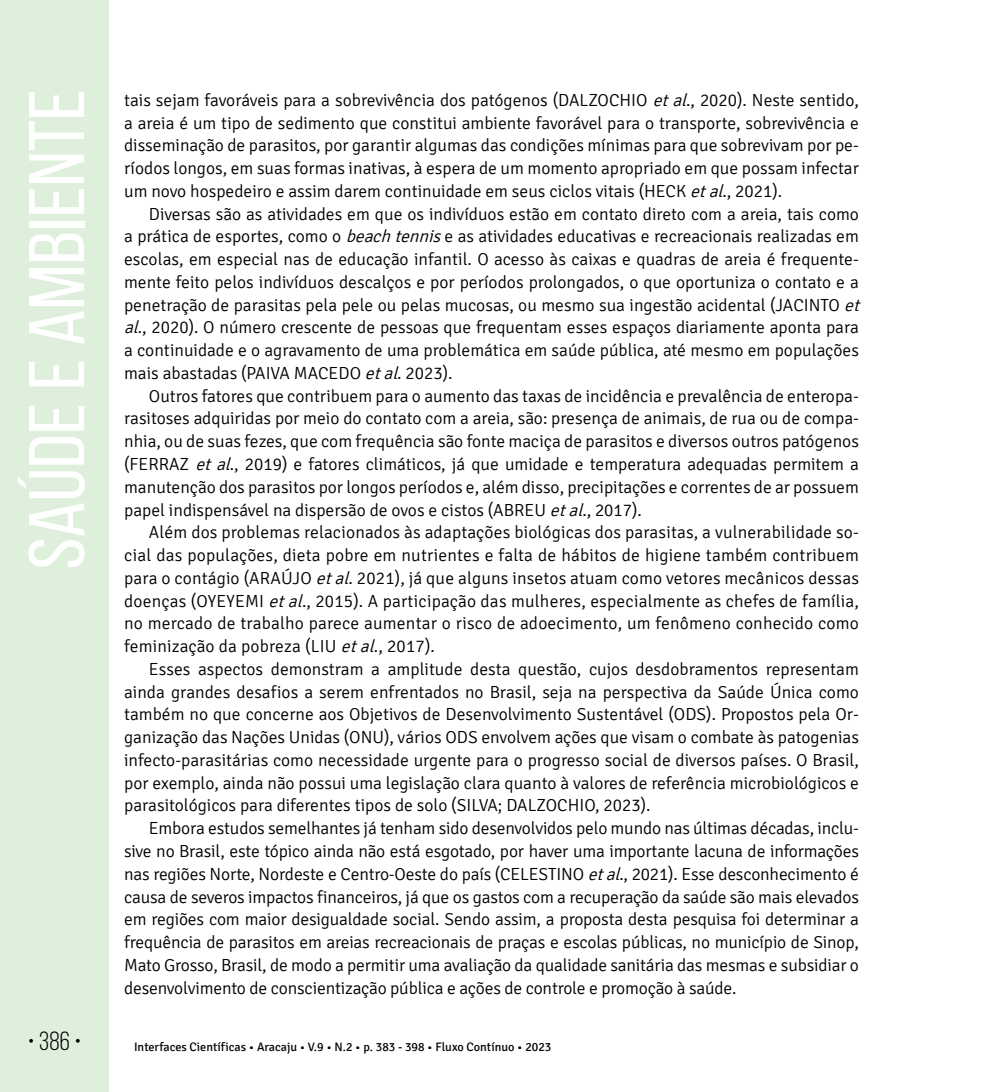
<style>
.page{position:relative;width:993px;height:1092px;background:#fff}
.page>*{position:absolute;margin:0;border:0;box-sizing:border-box;transform-origin:0 0}
.t1{font:78.75px "Bebas Neue";color:#fff;scale:1.09 1}
.t2{font:26.25px "Bebas Neue";color:#000}
.t3{font:300 17.5px/22.8px "Signika";color:#000;text-align:justify}
.t4{font:12.25px "Signika";color:#000}
.s1{font-style:italic}
</style>
<div class="page">
<div style="left:0;top:0;width:109px;height:1091px;background:#deefdc"></div>
<h1 class="t1" style="left:14px;top:569px;width:442px;rotate:-90deg">Saúde e Ambiente</h1>
<p class="t3" style="left:124px;top:89px;width:736px">tais sejam favoráveis para a sobrevivência dos patógenos (DALZOCHIO <span class="s1">etal</span>., 2020). Neste sentido, a areia é um tipo de sedimento que constitui ambiente favorável para o transporte, sobrevivência e disseminação de parasitos, por garantir algumas das condições mínimas para que sobrevivam por pe&shy;ríodos longos, em suas formas inativas, à espera de um momento apropriado em que possam infectar um novo hospedeiro e assim darem continuidade em seus ciclos vitais (HECK <span class="s1">etal</span>., 2021).</p>
<p class="t3" style="left:124px;top:203px;width:741px;text-align:left;text-indent:25px">Diversas são as atividades em que os indivíduos estão em contato direto com a areia, tais como a prática de esportes, como o <span class="s1">beachtennis</span>e as atividades educativas e recreacionais realizadas em escolas, em especial nas de educação infantil. O acesso às caixas e quadras de areia é frequente&shy;mente feito pelos indivíduos descalços e por períodos prolongados, o que oportuniza o contato e a penetração de parasitas pela pele ou pelas mucosas, ou mesmo sua ingestão acidental (JACINTO <span class="s1">et al</span>., 2020). O número crescente de pessoas que frequentam esses espaços diariamente aponta para a continuidade e o agravamento de uma problemática em saúde pública, até mesmo em populações mais abastadas (PAIVA MACEDO <span class="s1">etal</span>. 2023).</p>
<p class="t3" style="left:124px;top:385px;width:736px;text-indent:25px">Outros fatores que contribuem para o aumento das taxas de incidência e prevalência de enteropa&shy;rasitoses adquiridas por meio do contato com a areia, são: presença de animais, de rua ou de compa&shy;nhia, ou de suas fezes, que com frequência são fonte maciça de parasitos e diversos outros patógenos (FERRAZ <span class="s1">etal</span>., 2019) e fatores climáticos, já que umidade e temperatura adequadas permitem a manutenção dos parasitos por longos períodos e, além disso, precipitações e correntes de ar possuem papel indispensável na dispersão de ovos e cistos (ABREU <span class="s1">etal</span>., 2017).</p>
<p class="t3" style="left:124px;top:521px;width:736px;text-indent:25px">Além dos problemas relacionados às adaptações biológicas dos parasitas, a vulnerabilidade so&shy;cial das populações, dieta pobre em nutrientes e falta de hábitos de higiene também contribuem para o contágio (ARAÚJO <span class="s1">etal</span>. 2021), já que alguns insetos atuam como vetores mecânicos dessas doenças (OYEYEMI <span class="s1">etal</span>., 2015). A participação das mulheres, especialmente as chefes de família, no mercado de trabalho parece aumentar o risco de adoecimento, um fenômeno conhecido como feminização da pobreza (LIU <span class="s1">etal</span>., 2017).</p>
<p class="t3" style="left:124px;top:658px;width:736px;text-indent:25px">Esses aspectos demonstram a amplitude desta questão, cujos desdobramentos representam ainda grandes desafios a serem enfrentados no Brasil, seja na perspectiva da Saúde Única como também no que concerne aos Objetivos de Desenvolvimento Sustentável (ODS). Propostos pela Or&shy;ganização das Nações Unidas (ONU), vários ODS envolvem ações que visam o combate às patogenias infecto-parasitárias como necessidade urgente para o progresso social de diversos países. O Brasil, por exemplo, ainda não possui uma legislação clara quanto à valores de referência microbiológicos e parasitológicos para diferentes tipos de solo (SILVA; DALZOCHIO, 2023).</p>
<p class="t3" style="left:124px;top:817px;width:736px;text-indent:25px">Embora estudos semelhantes já tenham sido desenvolvidos pelo mundo nas últimas décadas, inclu&shy;sive no Brasil, este tópico ainda não está esgotado, por haver uma importante lacuna de informações nas regiões Norte, Nordeste e Centro-Oeste do país (CELESTINO <span class="s1">etal</span>., 2021). Esse desconhecimento é causa de severos impactos financeiros, já que os gastos com a recuperação da saúde são mais elevados em regiões com maior desigualdade social. Sendo assim, a proposta desta pesquisa foi determinar a frequência de parasitos em areias recreacionais de praças e escolas públicas, no município de Sinop, Mato Grosso, Brasil, de modo a permitir uma avaliação da qualidade sanitária das mesmas e subsidiar o desenvolvimento de conscientização pública e ações de controle e promoção à saúde.</p>
<h2 class="t2" style="left:28px;top:1026px;width:55px">• 386 •</h2>
<p class="t4" style="left:134px;top:1040px;width:418px">Interfaces Científicas • Aracaju • V.9 • N.2 • p. 383 - 398 • Fluxo Contínuo • 2023</p>
</div>
